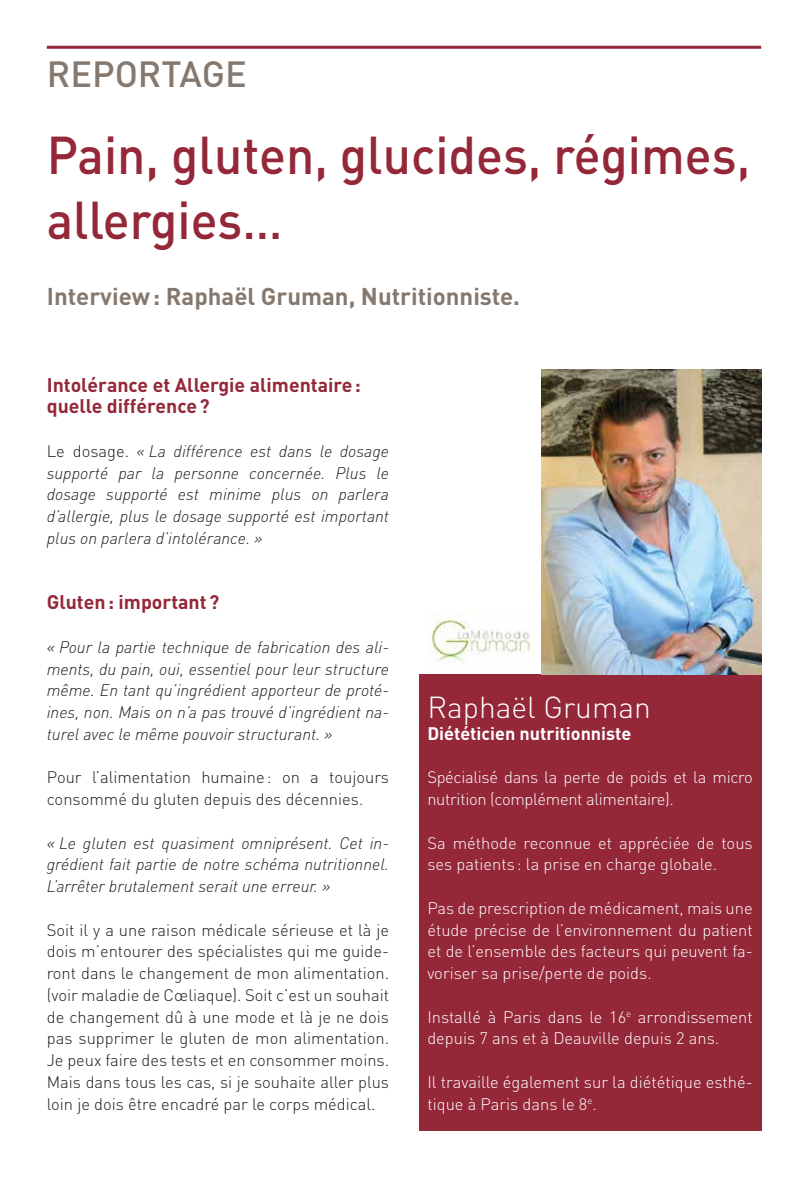
<style>
.page{position:relative;width:808px;height:1191px;background:#fff}
.page>*{position:absolute;margin:0;border:0;box-sizing:border-box;transform-origin:0 0}
.t1{font:500 52.5px/65.2px "DIN";color:#942738;scale:.95 1}
.t2{font:500 36px "DIN";color:#85796f}
.t3{font:300 30px "DIN";color:#fff}
.t4{font:700 24px "DIN";color:#85796f}
.t5{font:700 19.5px/21.8px "DIN";color:#942738}
.t6{font:700 18px "DIN";color:#fff}
.t7{font:italic 300 16.5px/21.8px "DIN";color:#1d1d1b;text-align:justify}
.t8{font:300 16.5px/21.8px "DIN";color:#1d1d1b}
.t9{font:300 16.5px/21.8px "DIN";color:#fff}
.t10{font:300 16.5px/21.8px "DIN";letter-spacing:-.02em;color:#fff}
.s1{font-style:normal}
</style>
<div class="page">
<div style="left:419px;top:674px;width:342px;height:457px;background:#942738"></div>
<img style="left:542px;top:370px;width:219px;height:304px">
<img style="left:428px;top:612px;width:103px;height:51px">
<hr style="left:47px;top:46px;width:714px;height:3px;background:#942738">
<h2 class="t2" style="left:47px;top:51px;width:201px">REPORTAGE</h2>
<h1 class="t1" style="left:47px;top:121px;width:742px">Pain, gluten, glucides, régimes, allergies…</h1>
<h3 class="t4" style="left:47px;top:280px;width:475px">Interview : Raphaël Gruman, Nutritionniste.</h3>
<p class="t5" style="left:47px;top:373px;width:316px">Intolérance et Allergie alimentaire : quelle différence ?</p>
<p class="t7" style="left:47px;top:440px;width:344px"><span class="s1">Le dosage.</span> « La différence est dans le dosage supporté par la personne concernée. Plus le dosage supporté est minime plus on parlera d’allergie, plus le dosage supporté est important plus on parlera d’intolérance. »</p>
<p class="t5" style="left:47px;top:590px;width:174px">Gluten : important ?</p>
<p class="t7" style="left:47px;top:636px;width:344px">« Pour la partie technique de fabrication des ali&shy;ments, du pain, oui, essentiel pour leur structure même. En tant qu’ingrédient apporteur de proté&shy;ines, non. Mais on n’a pas trouvé d’ingrédient na&shy;turel avec le même pouvoir structurant. »</p>
<p class="t8" style="left:47px;top:766px;width:344px">Pour l’alimentation humaine: on a toujours consommé du gluten depuis des décennies.</p>
<p class="t7" style="left:47px;top:831px;width:344px">« Le gluten est quasiment omniprésent. Cet in&shy;grédient fait partie de notre schéma nutritionnel.<br>L’arrêter brutalement serait une erreur. »</p>
<p class="t8" style="left:47px;top:918px;width:344px;text-align:justify">Soit il y a une raison médicale sérieuse et là je dois m’entourer des spécialistes qui me guide&shy;ront dans le changement de mon alimentation. (voir maladie de Cœliaque). Soit c’est un souhait de changement dû à une mode et là je ne dois pas supprimer le gluten de mon alimentation.<br>Je peux faire des tests et en consommer moins.<br>Mais dans tous les cas, si je souhaite aller plus loin je dois être encadré par le corps médical.</p>
<h3 class="t3" style="left:427px;top:689px;width:225px">Raphaël Gruman</h3>
<p class="t6" style="left:427px;top:721px;width:205px">Diététicien nutritionniste</p>
<p class="t10" style="left:427px;top:766px;width:327px">Spécialisé dans la perte de poids et la micro nutrition (complément alimentaire).</p>
<p class="t9" style="left:427px;top:831px;width:327px">Sa méthode reconnue et appréciée de tous ses patients : la prise en charge globale.</p>
<p class="t9" style="left:427px;top:897px;width:327px;text-align:justify">Pas de prescription de médicament, mais une étude précise de l’environnement du patient et de l’ensemble des facteurs qui peuvent fa&shy;voriser sa prise/perte de poids.</p>
<p class="t9" style="left:427px;top:1005px;width:327px">Installé à Paris dans le 16<sup>e</sup> arrondissement depuis 7 ans et à Deauville depuis 2 ans.</p>
<p class="t9" style="left:427px;top:1071px;width:327px">Il travaille également sur la diététique esthé&shy;tique à Paris dans le 8<sup>e</sup>.</p>
</div>
